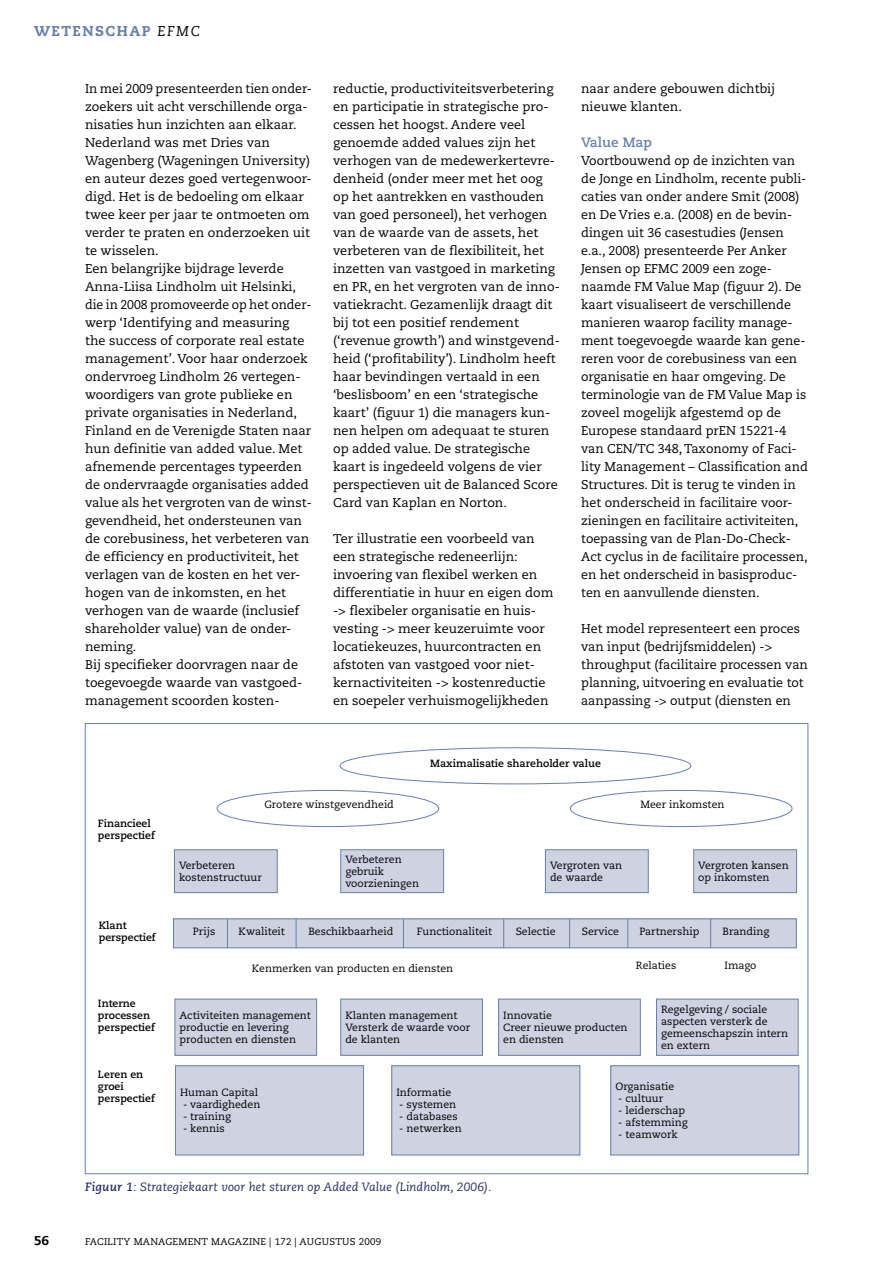
<style>
.page{position:relative;width:893px;height:1263px;background:#fff}
.page>*{position:absolute;margin:0;border:0;box-sizing:border-box;transform-origin:0 0}
.t1{font:800 14.25px "Caecilia";letter-spacing:.1em;color:#6780a8}
.t2{font:700 13.5px "Caecilia";color:#6780a8}
.t3{font:12.75px/18px "Caecilia";color:#000}
.t4{font:800 12.75px "Caecilia";color:#000}
.t5{font:italic 12px "Caecilia";letter-spacing:.01em;color:#272e64}
.t6{font:10.5px/12px "Caecilia";color:#000}
.t7{font:700 10.5px/12px "Caecilia";color:#000}
.t8{font:9.75px "Caecilia";letter-spacing:.025em;color:#000}
.s1{font-weight:400;font-style:italic;color:#000}
.s2{font-weight:700}
</style>
<div class="page">
<div style="left:174px;top:850px;width:103px;height:43px;background:#ced2e1"></div>
<div style="left:174px;top:849px;width:104px;height:44px;border:1px solid #6780a8"></div>
<div style="left:341px;top:850px;width:103px;height:43px;background:#ced2e1"></div>
<div style="left:340px;top:849px;width:104px;height:44px;border:1px solid #6780a8"></div>
<div style="left:545px;top:850px;width:103px;height:43px;background:#ced2e1"></div>
<div style="left:545px;top:849px;width:104px;height:44px;border:1px solid #6780a8"></div>
<div style="left:694px;top:850px;width:103px;height:43px;background:#ced2e1"></div>
<div style="left:693px;top:849px;width:104px;height:44px;border:1px solid #6780a8"></div>
<div style="left:175px;top:999px;width:142px;height:56px;background:#ced2e1"></div>
<div style="left:175px;top:999px;width:142px;height:57px;border:1px solid #6780a8"></div>
<div style="left:341px;top:999px;width:141px;height:56px;background:#ced2e1"></div>
<div style="left:340px;top:999px;width:143px;height:57px;border:1px solid #6780a8"></div>
<div style="left:499px;top:999px;width:141px;height:56px;background:#ced2e1"></div>
<div style="left:498px;top:999px;width:143px;height:57px;border:1px solid #6780a8"></div>
<div style="left:656px;top:999px;width:142px;height:56px;background:#ced2e1"></div>
<div style="left:656px;top:999px;width:142px;height:57px;border:1px solid #6780a8"></div>
<div style="left:175px;top:1066px;width:189px;height:89px;background:#ced2e1"></div>
<div style="left:175px;top:1065px;width:189px;height:90px;border:1px solid #6780a8"></div>
<div style="left:392px;top:1066px;width:188px;height:89px;background:#ced2e1"></div>
<div style="left:391px;top:1065px;width:189px;height:90px;border:1px solid #6780a8"></div>
<div style="left:611px;top:1066px;width:188px;height:89px;background:#ced2e1"></div>
<div style="left:610px;top:1065px;width:189px;height:90px;border:1px solid #6780a8"></div>
<div style="left:173px;top:919px;width:623px;height:29px;background:#ced2e1"></div>
<div style="left:173px;top:918px;width:624px;height:30px;border:1px solid #6780a8"></div>
<svg style="left:227px;top:919px;width:1px;height:29px"></svg>
<svg style="left:296px;top:919px;width:1px;height:29px"></svg>
<svg style="left:403px;top:919px;width:1px;height:29px"></svg>
<svg style="left:503px;top:919px;width:1px;height:29px"></svg>
<svg style="left:569px;top:919px;width:1px;height:29px"></svg>
<svg style="left:627px;top:919px;width:1px;height:29px"></svg>
<svg style="left:710px;top:919px;width:1px;height:29px"></svg>
<div style="left:217px;top:790px;width:222px;height:37px;border:1px solid #6780a8;border-radius:50%"></div>
<div style="left:570px;top:790px;width:222px;height:37px;border:1px solid #6780a8;border-radius:50%"></div>
<div style="left:340px;top:747px;width:351px;height:37px;border:1px solid #6780a8;border-radius:50%"></div>
<p class="t1" style="left:34px;top:22px;width:167px">WETENSCHAP <span class="s1">EFMC</span></p>
<p class="t3" style="left:85px;top:80px;width:228px">In mei 2009 presenteerden tien onder&shy;zoekers uit acht verschillende orga&shy;nisaties hun inzichten aan elkaar.<br>Nederland was met Dries van Wagenberg (Wageningen University) en auteur dezes goed vertegenwoor&shy;digd. Het is de bedoeling om elkaar twee keer per jaar te ontmoeten om verder te praten en onderzoeken uit te wisselen.<br>Een belangrijke bijdrage leverde Anna-Liisa Lindholm uit Helsinki, die in 2008 promoveerde op het onder&shy;werp ‘Identifying and measuring the success of corporate real estate management’. Voor haar onderzoek ondervroeg Lindholm 26 vertegen&shy;woordigers van grote publieke en private organisaties in Nederland, Finland en de Verenigde Staten naar hun definitie van added value. Met afnemende percentages typeerden de ondervraagde organisaties added value als het vergroten van de winst&shy;gevendheid, het ondersteunen van de corebusiness, het verbeteren van de efficiency en productiviteit, het verlagen van de kosten en het ver&shy;hogen van de inkomsten, en het verhogen van de waarde (inclusief shareholder value) van de onder&shy;neming.<br>Bij specifieker doorvragen naar de toegevoegde waarde van vastgoed&shy;management scoorden kosten-</p>
<p class="t3" style="left:333px;top:80px;width:228px">reductie, productiviteitsverbetering en participatie in strategische pro&shy;cessen het hoogst. Andere veel genoemde added values zijn het verhogen van de medewerkertevre&shy;denheid (onder meer met het oog op het aantrekken en vasthouden van goed personeel), het verhogen van de waarde van de assets, het verbeteren van de flexibiliteit, het inzetten van vastgoed in marketing en PR, en het vergroten van de inno&shy;vatiekracht. Gezamenlijk draagt dit bij tot een positief rendement (‘revenue growth’) and winstgevend&shy;heid (‘profitability’). Lindholm heeft haar bevindingen vertaald in een ‘beslisboom’ en een ‘strategische kaart’ (figuur 1) die managers kun&shy;nen helpen om adequaat te sturen op added value. De strategische kaart is ingedeeld volgens de vier perspectieven uit de Balanced Score Card van Kaplan en Norton.</p>
<p class="t3" style="left:333px;top:530px;width:222px">Ter illustratie een voorbeeld van een strategische redeneerlijn: invoering van flexibel werken en differentiatie in huur en eigen dom -&gt; flexibeler organisatie en huis&shy;vesting -&gt; meer keuzeruimte voor locatiekeuzes, huurcontracten en afstoten van vastgoed voor niet&shy;kernactiviteiten -&gt; kostenreductie en soepeler verhuismogelijkheden</p>
<p class="t3" style="left:581px;top:80px;width:196px">naar andere gebouwen dichtbij nieuwe klanten.</p>
<p class="t2" style="left:581px;top:135px;width:72px">Value Map</p>
<p class="t3" style="left:581px;top:152px;width:228px">Voortbouwend op de inzichten van de Jonge en Lindholm, recente publi&shy;caties van onder andere Smit (2008) en De Vries e.a. (2008) en de bevin&shy;dingen uit 36 casestudies (Jensen e.a., 2008) presenteerde Per Anker Jensen op EFMC 2009 een zoge&shy;naamde FM Value Map (figuur 2). De kaart visualiseert de verschillende manieren waarop facility manage&shy;ment toegevoegde waarde kan gene&shy;reren voor de corebusiness van een organisatie en haar omgeving. De terminologie van de FM Value Map is zoveel mogelijk afgestemd op de Europese standaard prEN 15221-4 van CEN/TC 348, Taxonomy of Faci&shy;lity Management – Classification and Structures. Dit is terug te vinden in het onderscheid in facilitaire voor&shy;zieningen en facilitaire activiteiten, toepassing van de Plan-Do-Check-Act cyclus in de facilitaire processen, en het onderscheid in basisproduc&shy;ten en aanvullende diensten.</p>
<p class="t3" style="left:581px;top:620px;width:228px">Het model representeert een proces van input (bedrijfsmiddelen) -&gt; throughput (facilitaire processen van planning, uitvoering en evaluatie tot aanpassing -&gt; output (diensten en</p>
<p class="t7" style="left:98px;top:818px;width:58px">Financieel perspectief</p>
<p class="t7" style="left:99px;top:919px;width:58px">Klant perspectief</p>
<p class="t7" style="left:98px;top:998px;width:58px">Interne processen perspectief</p>
<p class="t7" style="left:98px;top:1068px;width:58px">Leren en groei perspectief</p>
<p class="t6" style="left:264px;top:798px;width:131px">Grotere winstgevendheid</p>
<p class="t7" style="left:430px;top:757px;width:172px">Maximalisatie shareholder value</p>
<p class="t6" style="left:640px;top:798px;width:86px">Meer inkomsten</p>
<p class="t6" style="left:179px;top:859px;width:84px">Verbeteren kostenstructuur</p>
<p class="t6" style="left:345px;top:853px;width:75px">Verbeteren gebruik voorzieningen</p>
<p class="t6" style="left:550px;top:859px;width:74px">Vergroten van de waarde</p>
<p class="t6" style="left:698px;top:859px;width:92px">Vergroten kansen op inkomsten</p>
<p class="t6" style="left:193px;top:926px;width:24px">Prijs</p>
<p class="t6" style="left:239px;top:926px;width:48px">Kwaliteit</p>
<p class="t6" style="left:308px;top:926px;width:86px">Beschikbaarheid</p>
<p class="t6" style="left:417px;top:926px;width:77px">Functionaliteit</p>
<p class="t6" style="left:516px;top:926px;width:41px">Selectie</p>
<p class="t6" style="left:582px;top:926px;width:39px">Service</p>
<p class="t6" style="left:639px;top:926px;width:61px">Partnership</p>
<p class="t6" style="left:723px;top:926px;width:48px">Branding</p>
<p class="t6" style="left:252px;top:963px;width:203px">Kenmerken van producten en diensten</p>
<p class="t6" style="left:636px;top:960px;width:42px">Relaties</p>
<p class="t6" style="left:724px;top:960px;width:33px">Imago</p>
<p class="t6" style="left:180px;top:1009px;width:133px">Activiteiten management productie en levering producten en diensten</p>
<p class="t6" style="left:345px;top:1009px;width:126px">Klanten management<br>Versterk de waarde voor de klanten</p>
<p class="t6" style="left:503px;top:1009px;width:126px">Innovatie<br>Creer nieuwe producten en diensten</p>
<p class="t6" style="left:661px;top:1003px;width:128px">Regelgeving / sociale aspecten versterk de gemeenschapszin intern en extern</p>
<p class="t6" style="left:180px;top:1087px;width:79px">Human Capital</p>
<p class="t6" style="left:183px;top:1099px;width:79px">- vaardigheden</p>
<p class="t6" style="left:183px;top:1111px;width:50px">- training</p>
<p class="t6" style="left:183px;top:1123px;width:43px">- kennis</p>
<p class="t6" style="left:615px;top:1081px;width:60px">Organisatie</p>
<p class="t6" style="left:618px;top:1093px;width:46px">- cultuur</p>
<p class="t6" style="left:618px;top:1105px;width:68px">- leiderschap</p>
<p class="t6" style="left:618px;top:1117px;width:71px">- afstemming</p>
<p class="t6" style="left:618px;top:1129px;width:61px">- teamwork</p>
<p class="t6" style="left:396px;top:1087px;width:56px">Informatie</p>
<p class="t6" style="left:399px;top:1099px;width:58px">- systemen</p>
<p class="t6" style="left:399px;top:1111px;width:60px">- databases</p>
<p class="t6" style="left:399px;top:1123px;width:64px">- netwerken</p>
<p class="t5" style="left:85px;top:1180px;width:408px"><span class="s2">Figuur 1</span>: Strategiekaart voor het sturen op Added Value (Lindholm, 2006).</p>
<p class="t4" style="left:34px;top:1233px;width:16px">56</p>
<p class="t8" style="left:85px;top:1236px;width:298px">FACILITY MANAGEMENT MAGAZINE | 172 | AUGUSTUS 2009</p>
</div>
